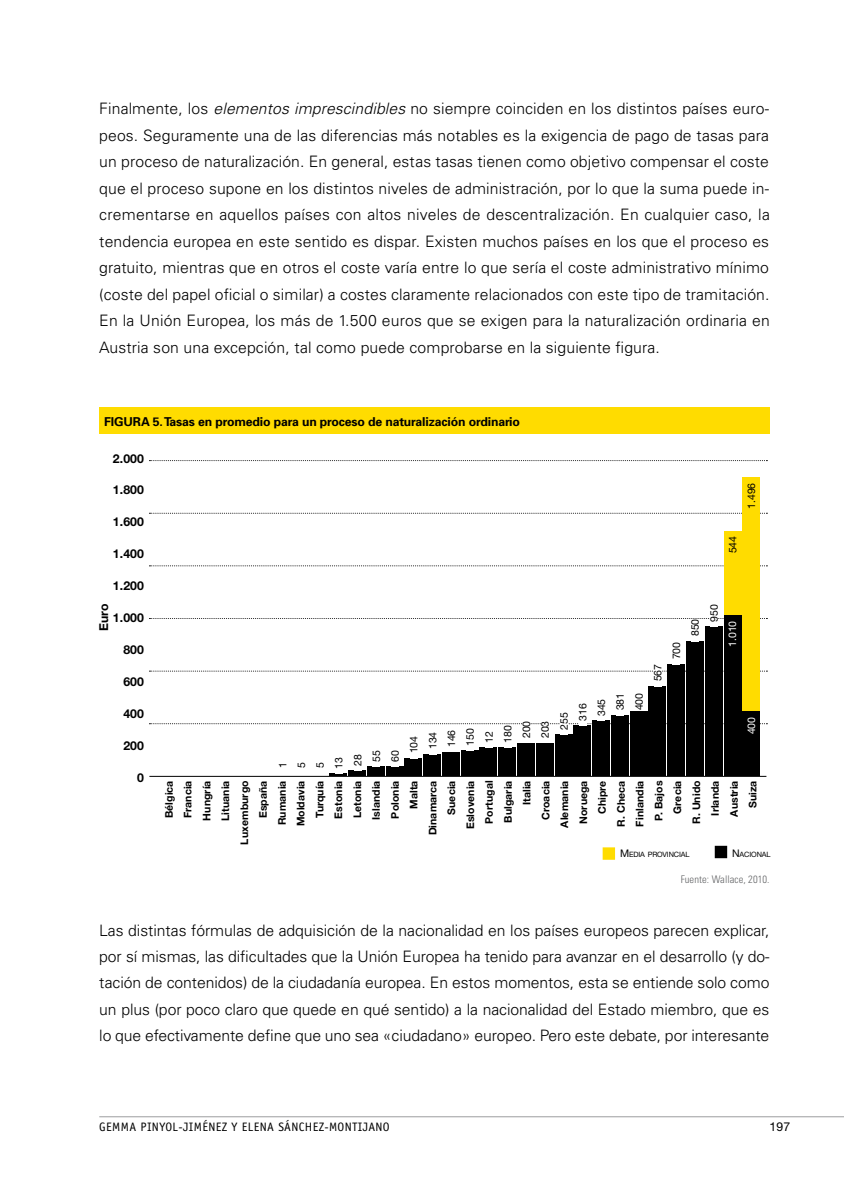
<style>
.page{position:relative;width:844px;height:1191px;background:#fff}
.page>*{position:absolute;margin:0;border:0;box-sizing:border-box;transform-origin:0 0}
.t1{font:300 15.75px/26.4px "Univers";letter-spacing:-.005em;color:#000;text-align:justify}
.t2{font:700 12.25px "Univers";letter-spacing:-.01em;color:#000}
.t3{font:700 12.25px "Helvetica Neue LT Std";letter-spacing:.01em;color:#000}
.t4{font:12.25px "Officina Sans Std";letter-spacing:.03em;color:#000}
.t5{font:12.25px "Helvetica Neue LT Std";color:#000}
.t6{font:700 10.5px/18.9px "Helvetica Neue LT Std";letter-spacing:.01em;color:#000;text-align:right}
.t7{font:10.5px "Helvetica Neue LT Std";letter-spacing:-.01em;color:#000}
.t8{font:300 condensed 10.5px "Univers";letter-spacing:.005em;color:#646567}
.t9{font:10.5px "Helvetica Neue LT Std";letter-spacing:-.01em;color:#fff}
.t10{font:7.35px "Helvetica Neue LT Std";letter-spacing:-.015em;color:#000}
.s1{font-style:italic}
.s2{font-size:10.5px}
</style>
<div class="page">
<hr style="left:99px;top:1116px;width:744px;height:1px;background:#9c9d9f">
<div style="left:99px;top:407px;width:670px;height:27px;background:#ffdc00"></div>
<svg style="left:149px;top:460px;width:618px;height:1px"></svg>
<svg style="left:149px;top:513px;width:618px;height:1px"></svg>
<svg style="left:149px;top:565px;width:618px;height:1px"></svg>
<svg style="left:149px;top:618px;width:618px;height:1px"></svg>
<svg style="left:149px;top:670px;width:618px;height:1px"></svg>
<svg style="left:149px;top:723px;width:618px;height:1px"></svg>
<hr style="left:149px;top:776px;width:617px;height:1px;background:#000">
<hr style="left:329px;top:773px;width:18px;height:3px;background:#000">
<div style="left:348px;top:770px;width:17px;height:6px;background:#000"></div>
<div style="left:367px;top:766px;width:17px;height:10px;background:#000"></div>
<div style="left:386px;top:766px;width:17px;height:10px;background:#000"></div>
<div style="left:404px;top:758px;width:18px;height:18px;background:#000"></div>
<div style="left:423px;top:754px;width:17px;height:22px;background:#000"></div>
<div style="left:442px;top:752px;width:17px;height:24px;background:#000"></div>
<div style="left:461px;top:751px;width:17px;height:25px;background:#000"></div>
<div style="left:479px;top:748px;width:18px;height:28px;background:#000"></div>
<div style="left:498px;top:748px;width:17px;height:28px;background:#000"></div>
<div style="left:517px;top:743px;width:17px;height:33px;background:#000"></div>
<div style="left:536px;top:743px;width:17px;height:33px;background:#000"></div>
<div style="left:554px;top:735px;width:18px;height:41px;background:#000"></div>
<div style="left:573px;top:725px;width:18px;height:51px;background:#000"></div>
<div style="left:592px;top:721px;width:17px;height:55px;background:#000"></div>
<div style="left:611px;top:715px;width:17px;height:61px;background:#000"></div>
<div style="left:629px;top:712px;width:18px;height:64px;background:#000"></div>
<div style="left:648px;top:686px;width:18px;height:90px;background:#000"></div>
<div style="left:667px;top:664px;width:17px;height:112px;background:#000"></div>
<div style="left:686px;top:641px;width:17px;height:135px;background:#000"></div>
<div style="left:705px;top:626px;width:17px;height:150px;background:#000"></div>
<div style="left:723px;top:531px;width:18px;height:85px;background:#ffdc00"></div>
<div style="left:723px;top:616px;width:18px;height:160px;background:#000"></div>
<div style="left:742px;top:478px;width:17px;height:234px;background:#ffdc00"></div>
<div style="left:742px;top:712px;width:17px;height:64px;background:#000"></div>
<div style="left:602px;top:847px;width:13px;height:12px;background:#ffdc00;border:2px solid #ffdc00"></div>
<div style="left:715px;top:846px;width:11px;height:11px;background:#000"></div>
<div style="left:714px;top:845px;width:13px;height:13px;border:2px solid #000"></div>
<div style="left:522px;top:720px;width:8px;height:23px;background:#fff"></div>
<div style="left:541px;top:720px;width:7px;height:23px;background:#fff"></div>
<div style="left:560px;top:712px;width:7px;height:23px;background:#fff"></div>
<div style="left:578px;top:703px;width:8px;height:22px;background:#fff"></div>
<div style="left:653px;top:664px;width:8px;height:22px;background:#fff"></div>
<div style="left:710px;top:604px;width:7px;height:22px;background:#fff"></div>
<p class="t1" style="left:99px;top:95px;width:672px">Finalmente, los <span class="s1">elementos imprescindibles</span> no siempre coinciden en los distintos países euro&shy;peos. Seguramente una de las diferencias más notables es la exigencia de pago de tasas para un proceso de naturalización. En general, estas tasas tienen como objetivo compensar el coste que el proceso supone en los distintos niveles de administración, por lo que la suma puede in&shy;crementarse en aquellos países con altos niveles de descentralización. En cualquier caso, la tendencia europea en este sentido es dispar. Existen muchos países en los que el proceso es gratuito, mientras que en otros el coste varía entre lo que sería el coste administrativo mínimo (coste del papel oficial o similar) a costes claramente relacionados con este tipo de tramitación.<br>En la Unión Europea, los más de 1.500 euros que se exigen para la naturalización ordinaria en Austria son una excepción, tal como puede comprobarse en la siguiente figura.</p>
<p class="t2" style="left:104px;top:414px;width:417px">FIGURA 5. Tasas en promedio para un proceso de naturalización ordinario</p>
<p class="t3" style="left:113px;top:450px;width:33px">2.000</p>
<p class="t3" style="left:113px;top:482px;width:33px">1.800</p>
<p class="t3" style="left:113px;top:514px;width:33px">1.600</p>
<p class="t3" style="left:113px;top:546px;width:33px">1.400</p>
<p class="t3" style="left:113px;top:578px;width:33px">1.200</p>
<p class="t3" style="left:113px;top:610px;width:33px">1.000</p>
<p class="t3" style="left:123px;top:642px;width:22px">800</p>
<p class="t3" style="left:123px;top:674px;width:22px">600</p>
<p class="t3" style="left:123px;top:706px;width:22px">400</p>
<p class="t3" style="left:123px;top:737px;width:22px">200</p>
<p class="t3" style="left:137px;top:769px;width:8px">0</p>
<p class="t3" style="left:96px;top:631px;width:29px;rotate:-90deg">Euro</p>
<p class="t7" style="left:745px;top:508px;width:27px;rotate:-90deg">1.496</p>
<p class="t7" style="left:726px;top:553px;width:19px;rotate:-90deg">544</p>
<p class="t7" style="left:276px;top:768px;width:7px;rotate:-90deg">1</p>
<p class="t7" style="left:295px;top:768px;width:7px;rotate:-90deg">5</p>
<p class="t7" style="left:314px;top:768px;width:7px;rotate:-90deg">5</p>
<p class="t7" style="left:332px;top:768px;width:13px;rotate:-90deg">13</p>
<p class="t7" style="left:351px;top:765px;width:13px;rotate:-90deg">28</p>
<p class="t7" style="left:370px;top:761px;width:13px;rotate:-90deg">55</p>
<p class="t7" style="left:389px;top:761px;width:13px;rotate:-90deg">60</p>
<p class="t7" style="left:407px;top:753px;width:19px;rotate:-90deg">104</p>
<p class="t7" style="left:426px;top:749px;width:19px;rotate:-90deg">134</p>
<p class="t7" style="left:445px;top:747px;width:19px;rotate:-90deg">146</p>
<p class="t7" style="left:464px;top:746px;width:19px;rotate:-90deg">150</p>
<p class="t7" style="left:482px;top:742px;width:13px;rotate:-90deg">12</p>
<p class="t7" style="left:501px;top:742px;width:19px;rotate:-90deg">180</p>
<p class="t7" style="left:520px;top:738px;width:19px;rotate:-90deg">200</p>
<p class="t7" style="left:538px;top:738px;width:19px;rotate:-90deg">203</p>
<p class="t7" style="left:557px;top:730px;width:19px;rotate:-90deg">255</p>
<p class="t7" style="left:576px;top:720px;width:19px;rotate:-90deg">316</p>
<p class="t7" style="left:595px;top:716px;width:19px;rotate:-90deg">345</p>
<p class="t7" style="left:613px;top:710px;width:19px;rotate:-90deg">381</p>
<p class="t7" style="left:632px;top:710px;width:19px;rotate:-90deg">400</p>
<p class="t7" style="left:651px;top:681px;width:19px;rotate:-90deg">567</p>
<p class="t7" style="left:670px;top:659px;width:19px;rotate:-90deg">700</p>
<p class="t7" style="left:688px;top:636px;width:19px;rotate:-90deg">850</p>
<p class="t7" style="left:707px;top:621px;width:19px;rotate:-90deg">950</p>
<p class="t9" style="left:725px;top:646px;width:27px;rotate:-90deg">1.010</p>
<p class="t9" style="left:745px;top:734px;width:19px;rotate:-90deg">400</p>
<p class="t6" style="left:159px;top:844px;width:65px;rotate:-90deg">Bélgica<br>Francia<br>Hungría<br>Lituania<br>Luxemburgo<br>España<br>Rumania<br>Moldavia<br>Turquía<br>Estonia<br>Letonia<br>Islandia<br>Polonia<br>Malta<br>Dinamarca<br>Suecia<br>Eslovenia<br>Portugal<br>Bulgaria<br>Italia<br>Croacia<br>Alemania<br>Noruega<br>Chipre<br>R. Checa<br>Finlandia<br>P. Bajos<br>Grecia<br>R. Unido<br>Irlanda<br>Austria<br>Suiza</p>
<p class="t10" style="left:620px;top:850px;width:70px"><span class="s2">M</span> EDIA PROVINCIAL</p>
<p class="t10" style="left:732px;top:849px;width:39px"><span class="s2">N</span>ACIONAL</p>
<p class="t8" style="left:680px;top:873px;width:90px">Fuente: Wallace, 2010.</p>
<p class="t1" style="left:99px;top:916px;width:671px">Las distintas fórmulas de adquisición de la nacionalidad en los países europeos parecen explicar, por sí mismas, las dificultades que la Unión Europea ha tenido para avanzar en el desarrollo (y do&shy;tación de contenidos) de la ciudadanía europea. En estos momentos, esta se entiende solo como un plus (por poco claro que quede en qué sentido) a la nacionalidad del Estado miembro, que es lo que efectivamente define que uno sea «ciudadano» europeo. Pero este debate, por interesante</p>
<p class="t4" style="left:99px;top:1119px;width:15px">GEMM</p>
<p class="t4" style="left:129px;top:1119px;width:260px">A PINYO L-JIM ÉNEZ Y ELENA SÁNCHEZ-MONTIJANO</p>
<p class="t5" style="left:769px;top:1119px;width:22px">197</p>
</div>
